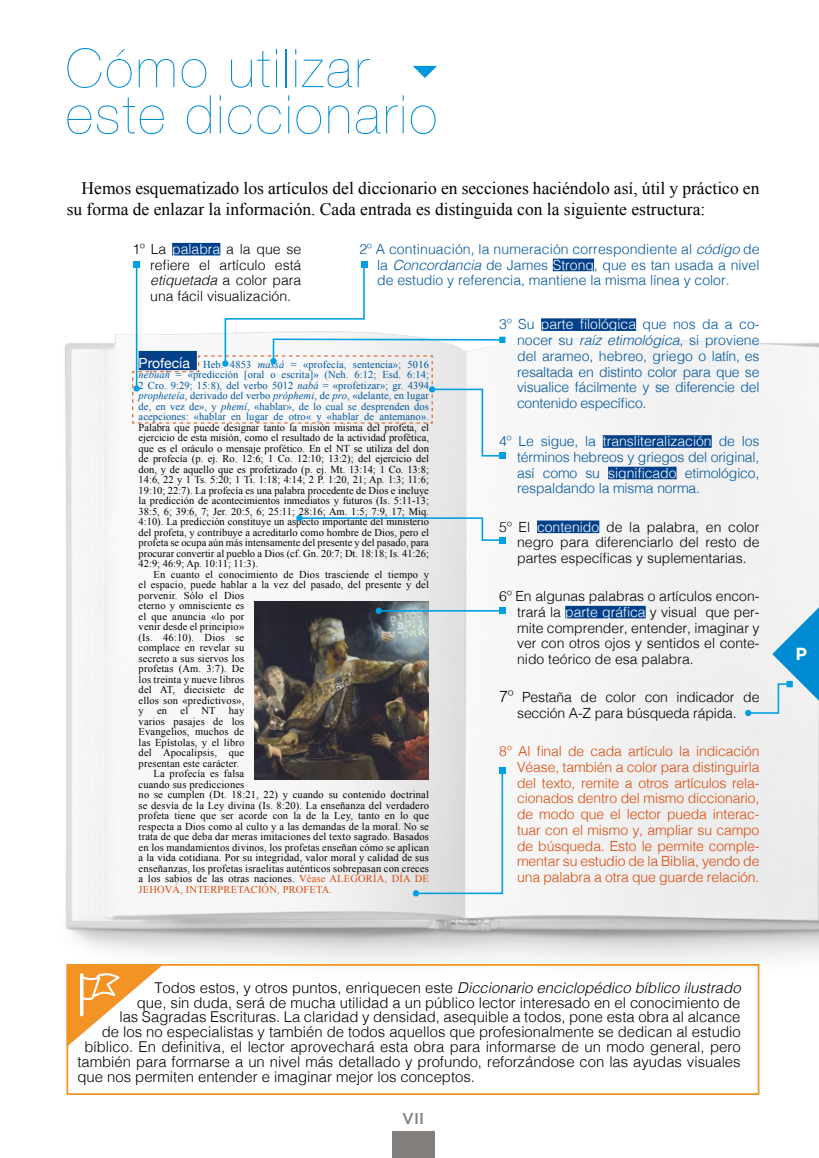
<style>
.page{position:relative;width:819px;height:1158px;background:#fff}
.page>*{position:absolute;margin:0;border:0;box-sizing:border-box;transform-origin:0 0}
.t1{font:200 53.55px/46.4px "Helvetica Neue";letter-spacing:.05em;color:#008bd2}
.t2{font:17.5px/21px "Times New Roman";color:#000}
.t3{font:700 17.5px "Gotham";color:#fff}
.t4{font:500 15.75px "Gotham";color:#827e7c}
.t5{font:300 14.88px "Helvetica";color:#000}
.t6{font:italic 300 14.88px "Helvetica";color:#000}
.t7{font:300 14px/15.8px "Helvetica";letter-spacing:-.01em;color:#00569d;text-align:justify}
.t8{font:300 14px/15.8px "Helvetica";color:#000;text-align:justify}
.t9{font:300 14px/15.8px "Helvetica";letter-spacing:-.01em;color:#da4a0c;text-align:justify}
.t10{font:10.5px/10.5px "Times New Roman";letter-spacing:.015em;color:#000;text-align:justify}
.t11{font:10.5px/10.5px "Times New Roman";letter-spacing:.01em;color:#00569d;text-align:justify}
.t12{font:10.5px "Times New Roman";letter-spacing:.015em;color:#da4a0c}
.s1{color:#fff}
.s2{font-style:italic}
.s3{font-family:"Helvetica Neue";font-size:14px;color:#fff}
.s4{color:#da4a0c}
.s5{font-size:15.75px}
.s6{font-style:normal}
</style>
<div class="page">
<img style="left:65px;top:242px;width:754px;height:816px">
<div style="left:541px;top:318px;width:95px;height:13px;background:#02418a"></div>
<div style="left:603px;top:435px;width:109px;height:13px;background:#02418a"></div>
<div style="left:608px;top:467px;width:69px;height:12px;background:#02418a"></div>
<div style="left:537px;top:520px;width:62px;height:13px;background:#02418a"></div>
<div style="left:565px;top:606px;width:81px;height:12px;background:#02418a"></div>
<div style="left:172px;top:243px;width:48px;height:12px;background:#02418a"></div>
<img style="left:254px;top:601px;width:175px;height:178px">
<div style="left:553px;top:259px;width:41px;height:12px;background:#02418a"></div>
<hr style="left:379px;top:610px;width:123px;height:2px;background:#009fe3">
<svg style="left:376px;top:608px;width:6px;height:6px"></svg>
<svg style="left:499px;top:608px;width:6px;height:6px"></svg>
<svg style="left:132px;top:262px;width:373px;height:197px"></svg>
<svg style="left:413px;top:769px;width:91px;height:127px"></svg>
<div style="left:499px;top:767px;width:6px;height:7px;background:#009fe3"></div>
<div style="left:66px;top:964px;width:693px;height:131px;border:2px solid #f39325"></div>
<svg style="left:66px;top:963px;width:100px;height:86px"></svg>
<svg style="left:413px;top:66px;width:24px;height:12px"></svg>
<div style="left:296px;top:515px;width:7px;height:6px;background:#009fe3;border-radius:50%"></div>
<svg style="left:298px;top:516px;width:207px;height:27px"></svg>
<div style="left:392px;top:1131px;width:43px;height:27px;background:#827e7c"></div>
<svg style="left:745px;top:607px;width:74px;height:109px"></svg>
<h1 class="t1" style="left:66px;top:43px;width:373px">Cómo utilizar este diccionario</h1>
<h2 class="t2" style="left:67px;top:177px;width:694px;text-indent:15px">Hemos esquematizado los artículos del diccionario en secciones haciéndolo así, útil y práctico en su forma de enlazar la información. Cada entrada es distinguida con la siguiente estructura:</h2>
<h3 class="t8" style="left:150px;top:240px;width:153px;text-indent:-18px">1º La <span class="s1">palabra</span> a la que se refiere el artículo está <span class="s2">etiquetada</span> a color para una fácil visualización.</h3>
<h3 class="t7" style="left:377px;top:240px;width:384px;text-indent:-18px">2º A continuación, la numeración correspondiente al <span class="s2">código</span> de la <span class="s2">Concordancia</span> de James <span class="s1">Strong</span>, que es tan usada a nivel de estudio y referencia, mantiene la misma línea y color.</h3>
<p class="t11" style="left:139px;top:359px;width:292px"><span class="s3">Profecía</span> Heb. 4853 <span class="s2">massá</span> = «profecía, sentencia»; 5016 <span class="s2">nebuah</span> = «predicción [oral o escrita]» (Neh. 6:12; Esd. 6:14; 2 Cro. 9:29; 15:8), del verbo 5012 <span class="s2">nabá</span> = «profetizar»; gr. 4394 <span class="s2">propheteía</span>, derivado del verbo <span class="s2">próphemi</span>, de <span class="s2">pro</span>, «delante, en lugar de, en vez de», y <span class="s2">phemí</span>, «hablar», de lo cual se desprenden dos acepciones: «hablar en lugar de otro« y «hablar de antemano».</p>
<p class="t10" style="left:139px;top:422px;width:292px">Palabra que puede designar tanto la misión misma del profeta, el ejercicio de esta misión, como el resultado de la actividad profética, que es el oráculo o mensaje profético. En el NT se utiliza del don de profecía (p. ej. Ro. 12:6; 1 Co. 12:10; 13:2); del ejercicio del don, y de aquello que es profetizado (p. ej. Mt. 13:14; 1 Co. 13:8; 14:6, 22 y 1 Ts. 5:20; 1 Ti. 1:18; 4:14; 2 P. 1:20, 21; Ap. 1:3; 11:6; 19:10; 22:7). La profecía es una palabra procedente de Dios e incluye la predicción de acontecimientos inmediatos y futuros (Is. 5:11-13; 38:5, 6; 39:6, 7; Jer. 20:5, 6; 25:11; 28:16; Am. 1:5; 7:9, 17; Miq.<br>4:10). La predicción constituye un aspecto importante del ministerio del profeta, y contribuye a acreditarlo como hombre de Dios, pero el profeta se ocupa aún más intensamente del presente y del pasado, para procurar convertir al pueblo a Dios (cf. Gn. 20:7; Dt. 18:18; Is. 41:26; 42:9; 46:9; Ap. 10:11; 11:3).</p>
<p class="t10" style="left:139px;top:569px;width:292px;text-align:left;text-indent:15px">En cuanto el conocimiento de Dios trasciende el tiempo y el espacio, puede hablar a la vez del pasado, del presente y del porvenir. Sólo el Dios<br>eterno y omnisciente es<br>el que anuncia «lo por<br>venir desde el principio»<br>(Is. 46:10). Dios se<br>complace en revelar su<br>secreto a sus siervos los<br>profetas (Am. 3:7). De<br>los treinta y nueve libros<br>del AT, diecisiete de<br>ellos son «predictivos»,<br>y</p>
<p class="t10" style="left:157px;top:705px;width:12px">en</p>
<p class="t10" style="left:181px;top:705px;width:9px">el</p>
<p class="t10" style="left:202px;top:705px;width:44px">NT hay</p>
<p class="t10" style="left:139px;top:716px;width:107px">varios pasajes de los</p>
<p class="t10" style="left:139px;top:726px;width:107px">Evangelios, muchos de</p>
<p class="t10" style="left:139px;top:737px;width:107px">las Epístolas, y el libro</p>
<p class="t10" style="left:139px;top:747px;width:107px">del Apocalipsis, que</p>
<p class="t10" style="left:139px;top:758px;width:102px">presentan este carácter.</p>
<p class="t10" style="left:153px;top:768px;width:92px">La profecía es falsa</p>
<p class="t10" style="left:139px;top:779px;width:107px">cuando sus predicciones</p>
<p class="t10" style="left:139px;top:789px;width:292px">no se cumplen (Dt. 18:21, 22) y cuando su contenido doctrinal</p>
<p class="t10" style="left:139px;top:800px;width:292px">se desvía de la Ley divina (Is. 8:20). La enseñanza del verdadero</p>
<p class="t10" style="left:139px;top:810px;width:292px">profeta tiene que ser acorde con la de la Ley, tanto en lo que</p>
<p class="t10" style="left:139px;top:821px;width:292px">respecta a Dios como al culto y a las demandas de la moral. No se</p>
<p class="t10" style="left:139px;top:831px;width:292px">trata de que deba dar meras imitaciones del texto sagrado. Basados</p>
<p class="t10" style="left:139px;top:842px;width:292px">en los mandamientos divinos, los profetas enseñan cómo se aplican</p>
<p class="t10" style="left:139px;top:852px;width:292px">a la vida cotidiana. Por su integridad, valor moral y calidad de sus</p>
<p class="t10" style="left:139px;top:863px;width:292px">enseñanzas, los profetas israelitas auténticos sobrepasan con creces</p>
<p class="t10" style="left:139px;top:873px;width:292px">a los sabios de las otras naciones. <span class="s4">Véase ALEGORÍA, DÍA DE</span></p>
<p class="t12" style="left:139px;top:882px;width:195px">JEHOVÁ, INTERPRETACIÓN, PROFETA.</p>
<h3 class="t7" style="left:517px;top:316px;width:244px;text-indent:-18px">3º Su <span class="s1">parte filológica</span> que nos da a co&shy;nocer su <span class="s2">raíz etimológica</span>, si proviene del arameo, hebreo, griego o latín, es resaltada en distinto color para que se visualice fácilmente y se diferencie del contenido específico.</h3>
<h3 class="t7" style="left:517px;top:432px;width:244px;text-indent:-18px">4º Le sigue, la <span class="s1">transliteralización</span> de los términos hebreos y griegos del original, así como su <span class="s1">significado</span> etimológico, respaldando la misma norma.</h3>
<h3 class="t8" style="left:517px;top:518px;width:244px;text-indent:-18px">5º El <span class="s1">contenido</span> de la palabra, en color negro para diferenciarlo del resto de partes específicas y suplementarias.</h3>
<h3 class="t8" style="left:517px;top:587px;width:244px;text-indent:-18px">6º En algunas palabras o artículos encon&shy;trará la <span class="s1">parte gráfica</span> y visual que per&shy;mite comprender, entender, imaginar y ver con otros ojos y sentidos el conte&shy;nido teórico de esa palabra.</h3>
<h3 class="t8" style="left:499px;top:688px;width:262px;text-align:center"><span class="s5">7º</span> Pestaña de color con indicador de sección A-Z para búsqueda rápida.</h3>
<p class="t9" style="left:517px;top:742px;width:244px;text-indent:-18px">8º Al final de cada artículo la indicación Véase, también a color para distinguirla del texto, remite a otros artículos rela&shy;cionados dentro del mismo diccionario, de modo que el lector pueda interac&shy;tuar con el mismo y, ampliar su campo de búsqueda. Esto le permite comple&shy;mentar su estudio de la Biblia, yendo de una palabra a otra que guarde relación.</p>
<h3 class="t6" style="left:154px;top:975px;width:588px"><span class="s6">Todos estos, y otros puntos, enriquecen este</span> Diccionario enciclopédico bíblico ilustrado</h3>
<h3 class="t5" style="left:137px;top:989px;width:605px">que, sin duda, será de mucha utilidad a un público lector interesado en el conocimiento de</h3>
<h3 class="t5" style="left:119px;top:1004px;width:623px">las Sagradas Escrituras. La claridad y densidad, asequible a todos, pone esta obra al alcance</h3>
<h3 class="t5" style="left:102px;top:1019px;width:640px">de los no especialistas y también de todos aquellos que profesionalmente se dedican al estudio</h3>
<h3 class="t5" style="left:84px;top:1034px;width:658px">bíblico. En definitiva, el lector aprovechará esta obra para informarse de un modo general, pero</h3>
<h3 class="t5" style="left:77px;top:1049px;width:665px">también para formarse a un nivel más detallado y profundo, reforzándose con las ayudas visuales</h3>
<h3 class="t5" style="left:77px;top:1064px;width:399px">que nos permiten entender e imaginar mejor los conceptos.</h3>
<h3 class="t4" style="left:402px;top:1109px;width:23px">VII</h3>
<h2 class="t3" style="left:795px;top:643px;width:13px">P</h2>
</div>
